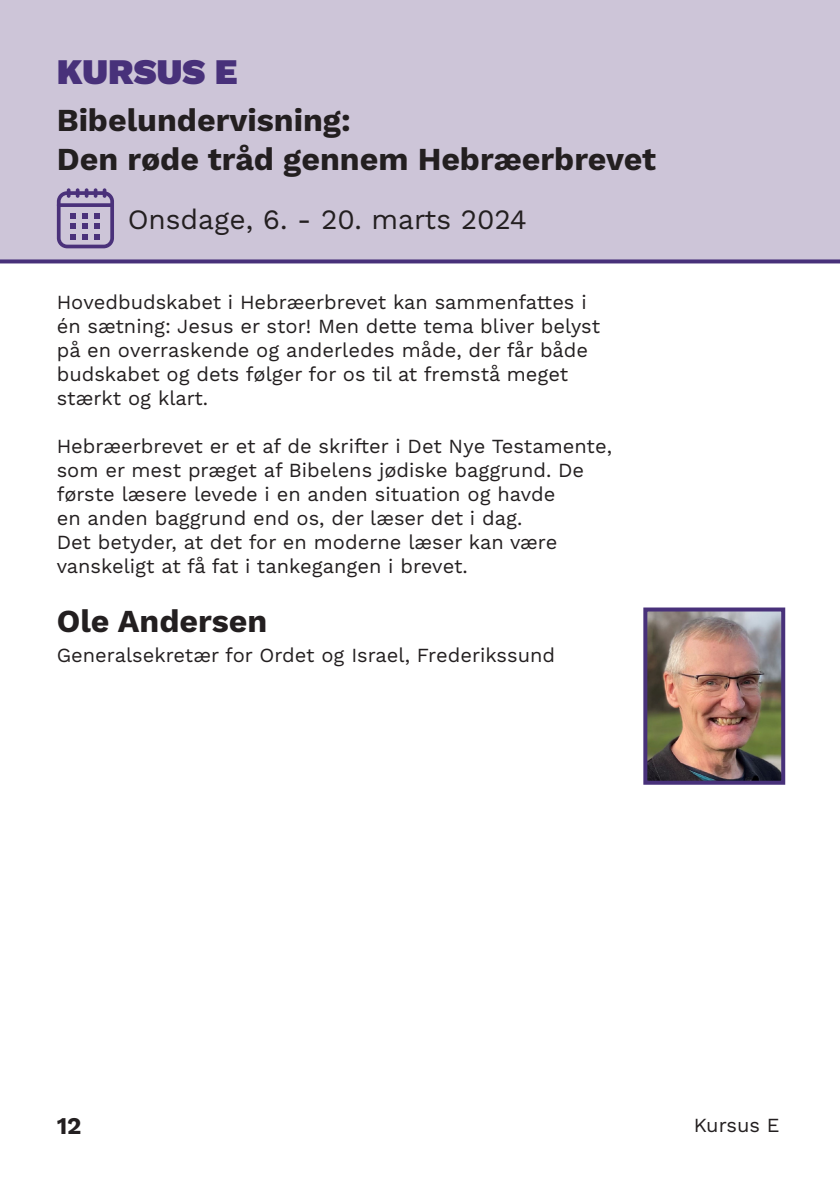
<style>
.page{position:relative;width:840px;height:1191px;background:#fff}
.page>*{position:absolute;margin:0;border:0;box-sizing:border-box;transform-origin:0 0}
.Store_overskrifter{font:900 36px "Work Sans";color:#48317a}
.Store_overskrifter-2{font:700 32px/38.4px "Work Sans";color:#231f20}
.Små_overskrifter{font:28px "Work Sans";color:#231f20}
.t1{font:700 24px "Work Sans";color:#231f20}
.Dato{font:20px/24px "Work Sans";color:#231f20}
</style>
<div class="page">
<div style="left:0;top:0;width:839px;height:259px;background:#cdc5d8"></div>
<svg style="left:0;top:259px;width:839px;height:4px;background:#574284"></svg>
<img style="left:648px;top:612px;width:131px;height:167px">
<div style="left:643px;top:607px;width:141px;height:177px;border:4px solid #48317a"></div>
<svg style="left:57px;top:188px;width:57px;height:60px"></svg>
<p class="Store_overskrifter" style="left:57px;top:51px;width:182px">KURSUS E</p>
<p class="Store_overskrifter-2" style="left:57px;top:103px;width:600px">Bibelundervisning:<br>Den røde tråd gennem Hebræerbrevet</p>
<p class="Små_overskrifter" style="left:128px;top:203px;width:400px">Onsdage, 6. - 20. marts 2024</p>
<p class="Dato" style="left:57px;top:291px;width:544px">Hovedbudskabet i Hebræerbrevet kan sammenfattes i én sætning: Jesus er stor! Men dette tema bliver belyst på en overraskende og anderledes måde, der får både budskabet og dets følger for os til at fremstå meget stærkt og klart.</p>
<p class="Dato" style="left:57px;top:435px;width:556px">Hebræerbrevet er et af de skrifter i Det Nye Testamente, som er mest præget af Bibelens jødiske baggrund. De første læsere levede i en anden situation og havde<br>en anden baggrund end os, der læser det i dag.<br>Det betyder, at det for en moderne læser kan være vanskeligt at få fat i tankegangen i brevet.</p>
<p class="Store_overskrifter-2" style="left:57px;top:603px;width:212px">Ole Andersen</p>
<p class="Dato" style="left:57px;top:643px;width:499px">Generalsekretær for Ordet og Israel, Frederikssund</p>
<p class="t1" style="left:57px;top:1112px;width:26px">12</p>
<p class="Dato" style="left:693px;top:1114px;width:87px">Kursus E</p>
</div>
